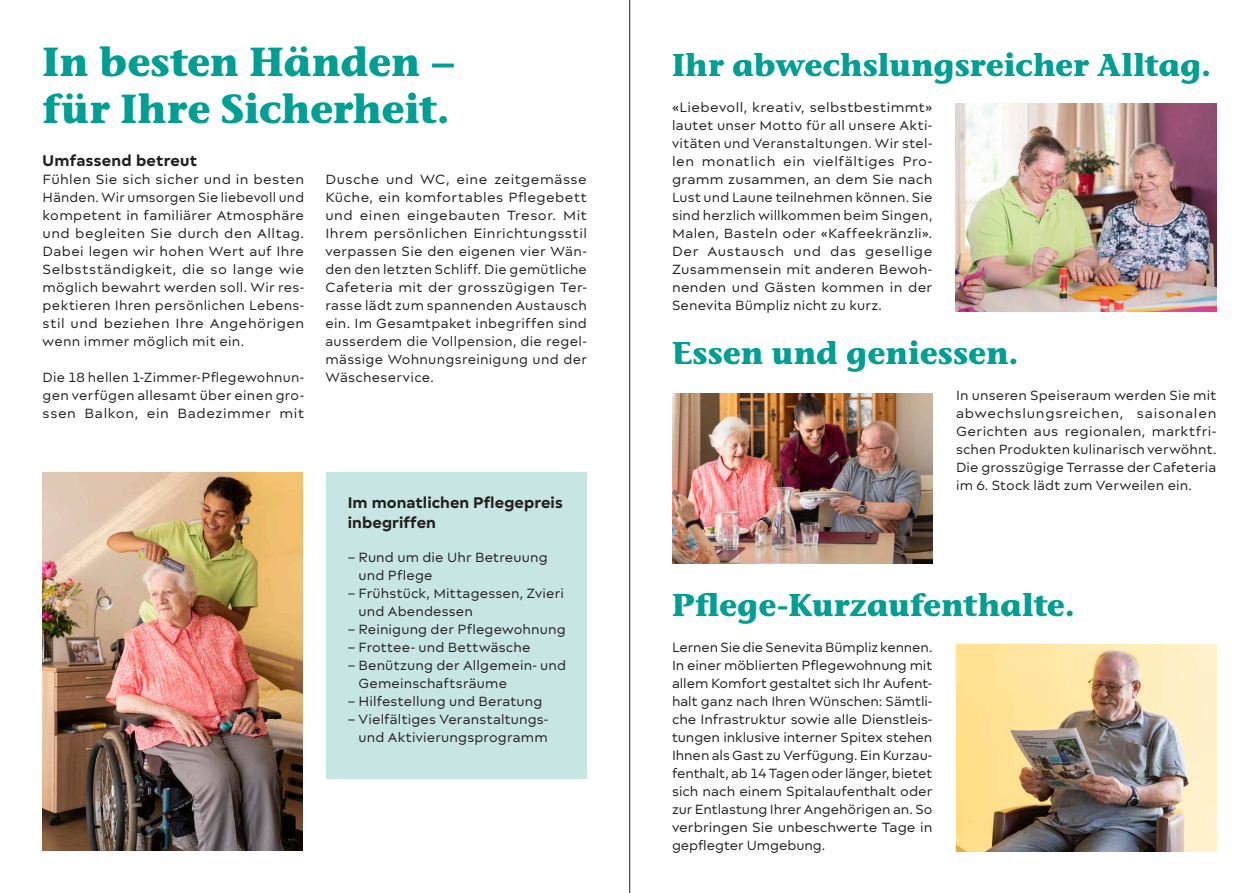
<style>
.page{position:relative;width:1259px;height:893px;background:#fff}
.page>*{position:absolute;margin:0;border:0;box-sizing:border-box;transform-origin:0 0}
.t1{font:700 40.5px/46.5px "Stone Informal ITC Pro";color:#009e93}
.Titel_innen{font:700 31.5px "Stone Informal ITC Pro";color:#009e93}
.Titel_Box{font:700 16.5px/19.8px "Matteo";letter-spacing:.005em;color:#231f20}
.Untertitel{font:700 16.5px "Matteo";letter-spacing:.015em;color:#231f20}
.Lauftext_Block{font:14.25px/18px "Matteo";letter-spacing:.01em;color:#231f20;text-align:justify}
</style>
<div class="page">
<div style="left:326px;top:472px;width:261px;height:306px;background:#c7e5e3"></div>
<img style="left:43px;top:472px;width:260px;height:378px">
<img style="left:955px;top:104px;width:261px;height:207px">
<img style="left:672px;top:393px;width:260px;height:170px">
<img style="left:956px;top:645px;width:260px;height:206px">
<hr style="left:629px;top:0;width:1px;height:893px;background:#231f20">
<p class="t1" style="left:43px;top:39px;width:414px">In besten Händen – für Ihre Sicherheit.</p>
<p class="Untertitel" style="left:43px;top:151px;width:156px">Umfassend betreut</p>
<p class="Lauftext_Block" style="left:43px;top:170px;width:263px">Fühlen Sie sich sicher und in besten Händen. Wir umsorgen Sie liebevoll und kompetent in familiärer Atmosphäre und begleiten Sie durch den Alltag.<br>Dabei legen wir hohen Wert auf Ihre Selbstständigkeit, die so lange wie möglich bewahrt werden soll. Wir res&shy;pektieren Ihren persönlichen Lebens&shy;stil und beziehen Ihre Angehörigen wenn immer möglich mit ein.</p>
<p class="Lauftext_Block" style="left:43px;top:368px;width:263px">Die 18 hellen 1-Zimmer-Pflegewohnun&shy;gen verfügen allesamt über einen gro&shy;ssen Balkon, ein Badezimmer mit</p>
<p class="Lauftext_Block" style="left:325px;top:170px;width:263px">Dusche und WC, eine zeitgemässe Küche, ein komfortables Pflegebett und einen eingebauten Tresor. Mit Ihrem persönlichen Einrichtungsstil verpassen Sie den eigenen vier Wän&shy;den den letzten Schliff. Die gemütliche Cafeteria mit der grosszügigen Ter&shy;rasse lädt zum spannenden Austausch ein. Im Gesamtpaket inbegriffen sind ausserdem die Vollpension, die regel&shy;mässige Wohnungsreinigung und der Wäscheservice.</p>
<p class="Titel_Box" style="left:348px;top:493px;width:216px">Im monatlichen Pflegepreis inbegriffen</p>
<p class="Lauftext_Block" style="left:358px;top:548px;width:191px;text-indent:-11px">– Rund um die Uhr Betreuung und Pflege</p>
<p class="Lauftext_Block" style="left:358px;top:584px;width:207px;text-indent:-11px">– Frühstück, Mittagessen, Zvieri und Abendessen</p>
<p class="Lauftext_Block" style="left:348px;top:620px;width:219px">– Reinigung der Pflegewohnung</p>
<p class="Lauftext_Block" style="left:348px;top:638px;width:184px">– Frottee- und Bettwäsche</p>
<p class="Lauftext_Block" style="left:358px;top:656px;width:209px;text-indent:-11px">– Benützung der Allgemein- und<br>Gemeinschaftsräume</p>
<p class="Lauftext_Block" style="left:348px;top:692px;width:196px">– Hilfestellung und Beratung</p>
<p class="Lauftext_Block" style="left:348px;top:710px;width:202px;text-align:right">– Vielfältiges Veranstaltungs&shy;und Aktivierungsprogramm</p>
<p class="Titel_innen" style="left:672px;top:44px;width:541px">Ihr abwechslungsreicher Alltag.</p>
<p class="Lauftext_Block" style="left:672px;top:98px;width:262px">«Liebevoll, kreativ, selbstbestimmt» lautet unser Motto für all unsere Akti&shy;vitäten und Veranstaltungen. Wir stel&shy;len monatlich ein vielfältiges Pro&shy;gramm zusammen, an dem Sie nach Lust und Laune teilnehmen können. Sie sind herzlich willkommen beim Singen, Malen, Basteln oder «Kaffeekränzli».<br>Der Austausch und das gesellige Zusammensein mit anderen Bewoh&shy;nenden und Gästen kommen in der Senevita Bümpliz nicht zu kurz.</p>
<p class="Titel_innen" style="left:672px;top:332px;width:348px">Essen und geniessen.</p>
<p class="Lauftext_Block" style="left:956px;top:386px;width:262px">In unseren Speiseraum werden Sie mit abwechslungsreichen, saisonalen Gerichten aus regionalen, marktfri&shy;schen Produkten kulinarisch verwöhnt.<br>Die grosszügige Terrasse der Cafeteria im 6. Stock lädt zum Verweilen ein.</p>
<p class="Titel_innen" style="left:672px;top:584px;width:404px">Pflege-Kurzaufenthalte.</p>
<p class="Lauftext_Block" style="left:672px;top:638px;width:262px">Lernen Sie die Senevita Bümpliz kennen.<br>In einer möblierten Pflegewohnung mit allem Komfort gestaltet sich Ihr Aufent&shy;halt ganz nach Ihren Wünschen: Sämtli&shy;che Infrastruktur sowie alle Dienstleis&shy;tungen inklusive interner Spitex stehen Ihnen als Gast zu Verfügung. Ein Kurzau&shy;fenthalt, ab 14 Tagen oder länger, bietet sich nach einem Spitalaufenthalt oder zur Entlastung Ihrer Angehörigen an. So verbringen Sie unbeschwerte Tage in gepflegter Umgebung.</p>
</div>
